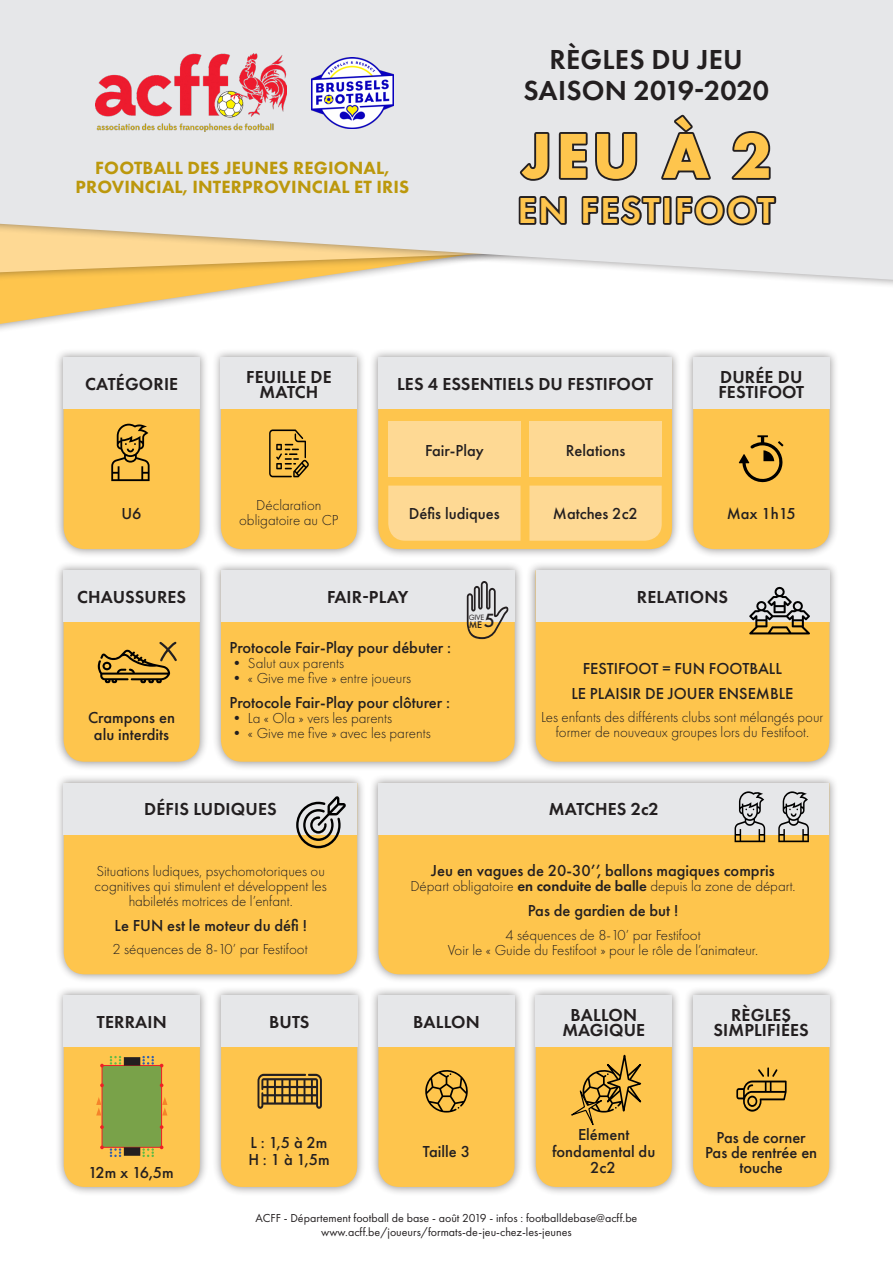
<style>
.page{position:relative;width:893px;height:1263px;background:#fff}
.page>*{position:absolute;margin:0;border:0;box-sizing:border-box;transform-origin:0 0}
.t1{font:700 66px "Futura PT";color:#fec54d}
.t2{font:600 37.5px "Futura PT";letter-spacing:.06em;color:#fec54d}
.t3{font:600 28.5px "Futura PT";letter-spacing:.01em;color:#231f20}
.paraph_1{font:500 19.95px "Futura PT";color:#231f20}
.t4{font:800 18.3px "Futura PT";letter-spacing:.01em;color:#bc980c}
.titre{font:600 18px/15px "Futura PT";letter-spacing:.01em;color:#231f20;text-align:center}
.paraph_1-2{font:500 16.5px/16.5px "Futura PT";color:#231f20;text-align:center}
.body{font:300 15px/15px "Futura PT";color:#231f20;text-align:center}
.t5{font:12px/13.5px "Futura PT";color:#231f20;text-align:center}
.paraph_1-3{font:500 9.9px "Futura PT";color:#231f20}
.paraph_1-4{font:7.95px "Futura PT";color:#231f20}
.s1{font-weight:600}
</style>
<div class="page">
<svg style="left:0;top:290px;width:265px;height:36px"></svg>
<div style="left:0;top:0;width:893px;height:290px;background:#231f20;opacity:.45"></div>
<svg style="left:0;top:0;width:893px;height:282px;background:#e7e4df"></svg>
<div style="left:54px;top:348px;width:155px;height:210px;background:#231f20;opacity:.45"></div>
<div style="left:64px;top:409px;width:136px;height:140px;background:#fec54d"></div>
<div style="left:64px;top:358px;width:136px;height:51px;background:#e6e7e9"></div>
<div style="left:684px;top:348px;width:154px;height:210px;background:#231f20;opacity:.45"></div>
<div style="left:369px;top:348px;width:312px;height:210px;background:#231f20;opacity:.45"></div>
<svg style="left:378px;top:409px;width:294px;height:140px;background:#fdc652"></svg>
<div style="left:378px;top:358px;width:294px;height:51px;background:#e6e7e9"></div>
<div style="left:388px;top:422px;width:132px;height:55px;background:#fed994"></div>
<div style="left:529px;top:422px;width:133px;height:55px;background:#fed994"></div>
<div style="left:388px;top:486px;width:132px;height:55px;background:#fed994"></div>
<div style="left:529px;top:486px;width:133px;height:55px;background:#fed994"></div>
<div style="left:212px;top:348px;width:154px;height:210px;background:#231f20;opacity:.45"></div>
<svg style="left:221px;top:358px;width:136px;height:191px;background:#f2ca76"></svg>
<svg style="left:693px;top:358px;width:136px;height:191px;background:#f2ca76"></svg>
<div style="left:54px;top:561px;width:155px;height:210px;background:#231f20;opacity:.45"></div>
<div style="left:212px;top:561px;width:312px;height:210px;background:#231f20;opacity:.45"></div>
<div style="left:221px;top:621px;width:294px;height:141px;background:#fec54d"></div>
<div style="left:221px;top:570px;width:294px;height:51px;background:#e6e7e9"></div>
<svg style="left:467px;top:581px;width:41px;height:58px"></svg>
<div style="left:526px;top:561px;width:312px;height:210px;background:#231f20;opacity:.45"></div>
<div style="left:536px;top:621px;width:293px;height:141px;background:#fec54d"></div>
<div style="left:536px;top:570px;width:293px;height:51px;background:#e6e7e9"></div>
<div style="left:55px;top:986px;width:154px;height:210px;background:#231f20;opacity:.45"></div>
<div style="left:212px;top:986px;width:154px;height:210px;background:#231f20;opacity:.45"></div>
<svg style="left:221px;top:995px;width:136px;height:192px;background:#eec776"></svg>
<div style="left:684px;top:986px;width:154px;height:210px;background:#231f20;opacity:.45"></div>
<svg style="left:693px;top:995px;width:136px;height:192px;background:#f2ca76"></svg>
<div style="left:55px;top:773px;width:311px;height:211px;background:#231f20;opacity:.45"></div>
<div style="left:64px;top:834px;width:293px;height:140px;background:#fec54d"></div>
<div style="left:64px;top:783px;width:293px;height:51px;background:#e6e7e9"></div>
<svg style="left:296px;top:796px;width:50px;height:52px"></svg>
<div style="left:369px;top:773px;width:469px;height:211px;background:#231f20;opacity:.45"></div>
<div style="left:378px;top:834px;width:451px;height:140px;background:#fec54d"></div>
<div style="left:378px;top:783px;width:451px;height:51px;background:#e6e7e9"></div>
<svg style="left:735px;top:791px;width:30px;height:51px"></svg>
<svg style="left:778px;top:791px;width:31px;height:51px"></svg>
<div style="left:369px;top:986px;width:155px;height:210px;background:#231f20;opacity:.45"></div>
<svg style="left:378px;top:995px;width:136px;height:192px;background:#f2ca77"></svg>
<div style="left:526px;top:986px;width:155px;height:210px;background:#231f20;opacity:.45"></div>
<svg style="left:536px;top:995px;width:136px;height:192px;background:#eec775"></svg>
<svg style="left:749px;top:586px;width:61px;height:48px"></svg>
<svg style="left:64px;top:570px;width:136px;height:192px;background:#efc876"></svg>
<svg style="left:517px;top:130px;width:123px;height:54px;background:#aaaaac"></svg>
<svg style="left:657px;top:111px;width:57px;height:72px;background:#bbbbbc"></svg>
<svg style="left:725px;top:129px;width:47px;height:54px;background:#ababac"></svg>
<svg style="left:517px;top:194px;width:52px;height:33px;background:#7a787a"></svg>
<svg style="left:580px;top:194px;width:83px;height:33px;background:#7d7c7d"></svg>
<div style="left:663px;top:196px;width:9px;height:29px;border:4px solid #231f20"></div>
<svg style="left:674px;top:194px;width:104px;height:33px;background:#868586"></svg>
<img style="left:96px;top:54px;width:191px;height:77px">
<img style="left:312px;top:58px;width:82px;height:71px">
<svg style="left:64px;top:995px;width:136px;height:192px;background:#dbc376"></svg>
<p class="t4" style="left:95px;top:156px;width:296px">FOOTBALL DES JEUNES REGIONAL,</p>
<p class="t4" style="left:75px;top:176px;width:335px">PROVINCIAL, INTERPROVINCIAL ET IRIS</p>
<p class="t3" style="left:549px;top:41px;width:195px">RÈGLES DU JEU</p>
<p class="t3" style="left:523px;top:73px;width:247px">SAISON 2019-2020</p>
<p class="t1" style="left:521px;top:113px;width:252px">JEU À 2</p>
<p class="t2" style="left:518px;top:187px;width:258px">EN FESTIFOOT</p>
<p class="titre" style="left:85px;top:376px;width:95px">CATÉGORIE</p>
<p class="titre" style="left:246px;top:369px;width:87px">FEUILLE DE<br>MATCH</p>
<p class="titre" style="left:397px;top:376px;width:258px">LES 4 ESSENTIELS DU FESTIFOOT</p>
<p class="titre" style="left:718px;top:369px;width:87px;text-align:left">DURÉE DU<br>FESTIFOOT</p>
<p class="paraph_1-2" style="left:425px;top:442px;width:60px">Fair-Play</p>
<p class="paraph_1-2" style="left:566px;top:442px;width:61px">Relations</p>
<p class="paraph_1-2" style="left:121px;top:505px;width:22px">U6</p>
<p class="body" style="left:256px;top:497px;width:67px">Déclaration</p>
<p class="body" style="left:239px;top:512px;width:101px">obligatoire au CP</p>
<p class="paraph_1-2" style="left:409px;top:506px;width:92px">Défis ludiques</p>
<p class="paraph_1-2" style="left:553px;top:506px;width:86px">Matches 2c2</p>
<p class="paraph_1-2" style="left:727px;top:505px;width:71px">Max 1h15</p>
<p class="titre" style="left:77px;top:589px;width:111px">CHAUSSURES</p>
<p class="paraph_1-2" style="left:88px;top:709px;width:88px">Crampons en</p>
<p class="paraph_1-2" style="left:94px;top:726px;width:77px">alu interdits</p>
<p class="titre" style="left:327px;top:589px;width:83px">FAIR-PLAY</p>
<p class="paraph_1-2" style="left:229px;top:639px;width:223px">Protocole Fair-Play pour débuter :</p>
<p class="body" style="left:229px;top:655px;width:116px">• Salut aux parents</p>
<p class="body" style="left:229px;top:670px;width:183px">• « Give me five » entre joueurs</p>
<p class="paraph_1-2" style="left:229px;top:694px;width:222px">Protocole Fair-Play pour clôturer :</p>
<p class="body" style="left:229px;top:710px;width:164px">• La « Ola » vers les parents</p>
<p class="body" style="left:229px;top:725px;width:203px">• « Give me five » avec les parents</p>
<p class="paraph_1-4" style="left:469px;top:612px;width:17px">GIVE</p>
<p class="paraph_1-3" style="left:469px;top:618px;width:15px">ME</p>
<p class="paraph_1" style="left:484px;top:609px;width:13px">5</p>
<p class="titre" style="left:637px;top:589px;width:93px">RELATIONS</p>
<p class="paraph_1-2" style="left:583px;top:660px;width:201px">FESTIFOOT = FUN FOOTBALL</p>
<p class="paraph_1-2" style="left:571px;top:685px;width:224px">LE PLAISIR DE JOUER ENSEMBLE</p>
<p class="body" style="left:541px;top:710px;width:284px">Les enfants des différents clubs sont mélangés pour former de nouveaux groupes lors du Festifoot.</p>
<p class="titre" style="left:144px;top:802px;width:134px">DÉFIS LUDIQUES</p>
<p class="body" style="left:95px;top:863px;width:234px">Situations ludiques, psychomotoriques ou cognitives qui stimulent et développent les habiletés motrices de l’enfant.</p>
<p class="paraph_1-2" style="left:115px;top:917px;width:194px">Le FUN est le moteur du défi !</p>
<p class="body" style="left:112px;top:942px;width:197px">2 séquences de 8-10’ par Festifoot</p>
<p class="titre" style="left:97px;top:1014px;width:71px">TERRAIN</p>
<p class="paraph_1-2" style="left:88px;top:1164px;width:87px">12m x 16,5m</p>
<p class="titre" style="left:269px;top:1014px;width:42px">BUTS</p>
<p class="paraph_1-2" style="left:251px;top:1135px;width:79px">L : 1,5 à 2m</p>
<p class="paraph_1-2" style="left:248px;top:1151px;width:83px">H : 1 à 1,5m</p>
<p class="titre" style="left:549px;top:802px;width:111px">MATCHES 2c2</p>
<p class="paraph_1-2" style="left:431px;top:862px;width:345px">Jeu en vagues de 20-30’’, ballons magiques compris</p>
<p class="body" style="left:410px;top:879px;width:387px">Départ obligatoire <span class="s1">en conduite de balle</span> depuis la zone de départ.</p>
<p class="paraph_1-2" style="left:528px;top:902px;width:152px">Pas de gardien de but !</p>
<p class="body" style="left:505px;top:927px;width:197px">4 séquences de 8-10’ par Festifoot</p>
<p class="body" style="left:448px;top:942px;width:312px">Voir le « Guide du Festifoot » pour le rôle de l’animateur.</p>
<p class="titre" style="left:413px;top:1014px;width:68px">BALLON</p>
<p class="paraph_1-2" style="left:423px;top:1143px;width:49px">Taille 3</p>
<p class="titre" style="left:562px;top:1007px;width:84px">BALLON<br>MAGIQUE</p>
<p class="paraph_1-2" style="left:552px;top:1126px;width:105px">Elément fondamental du<br>2c2</p>
<p class="titre" style="left:713px;top:1007px;width:97px">RÈGLES<br>SIMPLIFIÉES</p>
<p class="paraph_1-2" style="left:716px;top:1129px;width:91px">Pas de corner</p>
<p class="paraph_1-2" style="left:705px;top:1145px;width:114px;line-height:15px">Pas de rentrée en touche</p>
<p class="t5" style="left:256px;top:1211px;width:383px">ACFF - Département football de base - août 2019 - infos : footballdebase@acff.be www.acff.be/joueurs/formats-de-jeu-chez-les-jeunes</p>
</div>
